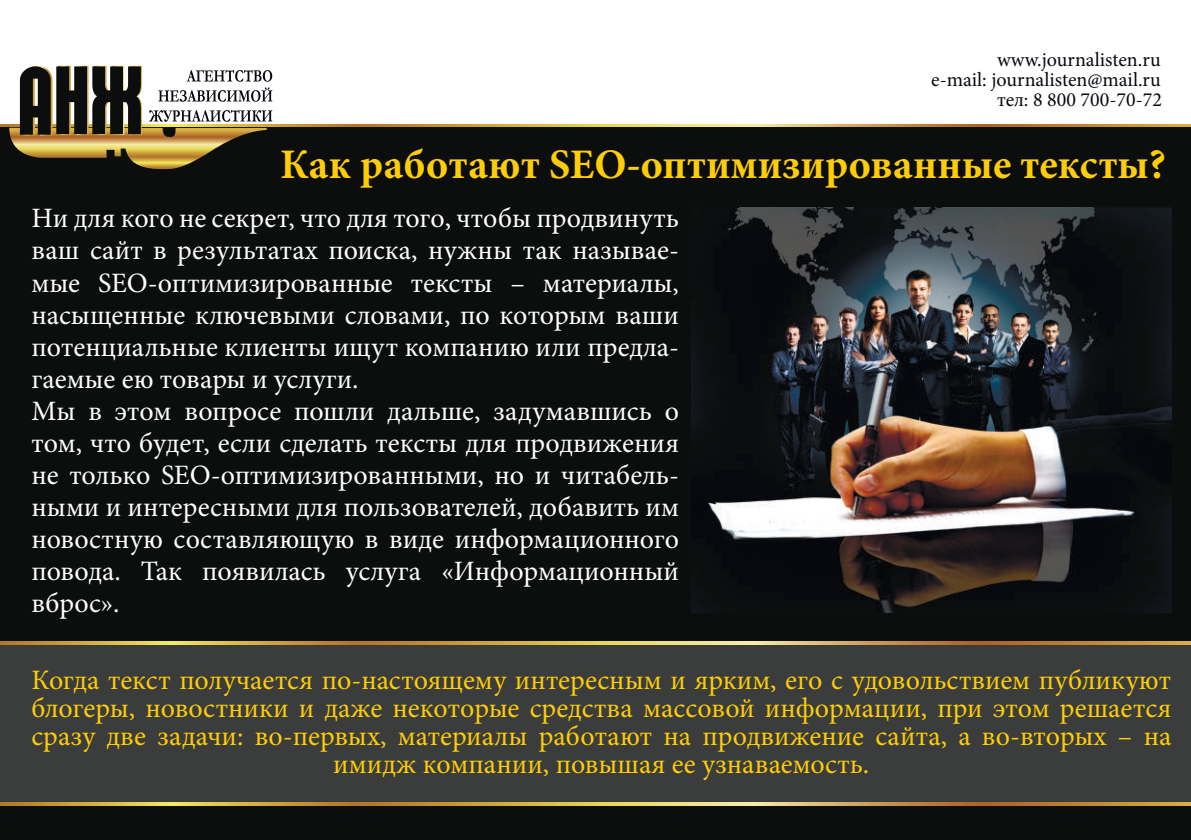
<style>
.page{position:relative;width:1191px;height:840px;background:#fff}
.page>*{position:absolute;margin:0;border:0;box-sizing:border-box;transform-origin:0 0}
.t1{font:700 42px "Minion Pro";color:#fecd08}
.t2{font:28px/32px "Minion Pro";color:#fff}
.t3{font:28px/28px "Minion Pro";color:#fecd08;text-align:center}
.t4{font:20px/20px "Minion Pro";color:#07090e;text-align:right}
</style>
<div class="page">
<div style="left:0;top:0;width:1190px;height:839px;background:#0c0e0e"></div>
<div style="left:0;top:642px;width:1190px;height:161px;background:#3b3d3d"></div>
<div style="left:0;top:0;width:1190px;height:124px;background:#fff"></div>
<svg style="left:0;top:124px;width:1190px;height:3px;background:#cea34d"></svg>
<svg style="left:0;top:802px;width:1190px;height:2px;background:#d0a84c"></svg>
<svg style="left:0;top:641px;width:1190px;height:2px;background:#d0a84c"></svg>
<svg style="left:9px;top:66px;width:263px;height:103px"></svg>
<img style="left:691px;top:207px;width:480px;height:404px">
<p class="t4" style="left:931px;top:49px;width:231px">www.journalisten.ru<br>e-mail: journalisten@mail.ru</p>
<p class="t4" style="left:997px;top:89px;width:166px">тел: 8 800 700-70-72</p>
<h1 class="t1" style="left:280px;top:135px;width:887px">Как работают SEO-оптимизированные тексты?</h1>
<p class="t2" style="left:31px;top:202px;width:649px">Ни для кого не секрет, что для того, чтобы продвинуть ваш сайт в результатах поиска, нужны так называе&shy;мые SEO-оптимизированные тексты – материалы, насыщенные ключевыми словами, по которым ваши потенциальные клиенты ищут компанию или предла&shy;гаемые ею товары и услуги.<br>Мы в этом вопросе пошли дальше, задумавшись о том, что будет, если сделать тексты для продвижения не только SEO-оптимизированными, но и читабель&shy;ными и интересными для пользователей, добавить им новостную составляющую в виде информационного повода. Так появилась услуга «Информационный вброс».</p>
<p class="t3" style="left:31px;top:666px;width:1141px">Когда текст получается по-настоящему интересным и ярким, его с удовольствием публикуют блогеры, новостники и даже некоторые средства массовой информации, при этом решается сразу две задачи: во-первых, материалы работают на продвижение сайта, а во-вторых – на имидж компании, повышая ее узнаваемость.</p>
</div>
